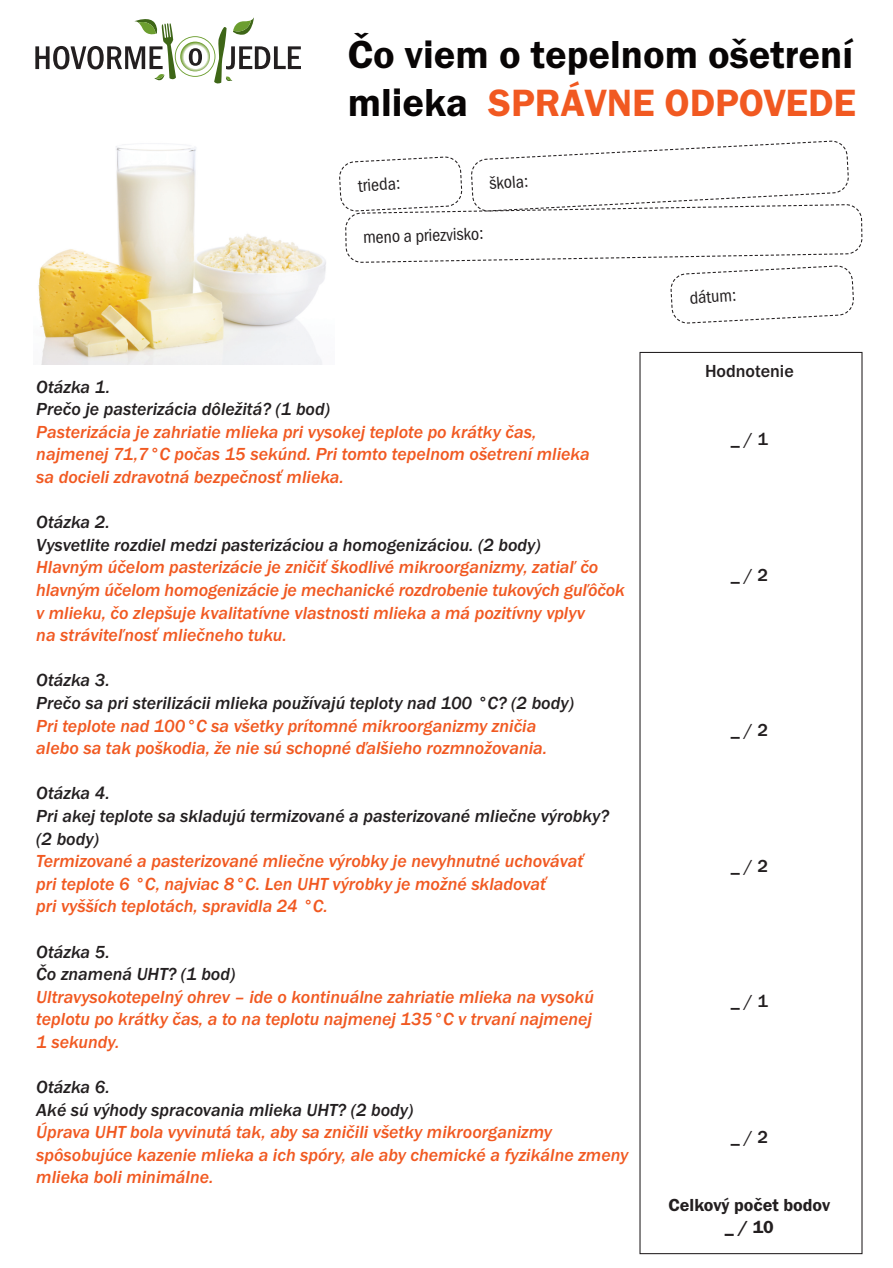
<style>
.page{position:relative;width:893px;height:1268px;background:#fff}
.page>*{position:absolute;margin:0;border:0;box-sizing:border-box;transform-origin:0 0}
.t1{font:40.5px "Franklin Got Itc TOT Dem";color:#080505}
.t2{font:39.45px "Franklin Got Itc TOT Dem";color:#f15921}
.t3{font:18px/22.6px "Franklin Got Itc TOT Med Ita";color:#f15921}
.t4{font:18px/22.6px "Franklin Got Itc TOT Med Ita";color:#231f20}
.t5{font:18px "Franklin Got Itc TOT Boo Con";color:#231f20}
.t6{font:500 18px "Franklin Got Itc TOT";color:#231f20}
.t7{font:18px/22.6px "Franklin Got Itc TOT Dem";color:#231f20;text-align:center}
.s1{font-size:40.5px;color:#080505}
</style>
<div class="page">
<svg style="left:35px;top:17px;width:266px;height:66px"></svg>
<svg style="left:339px;top:140px;width:524px;height:184px"></svg>
<img style="left:38px;top:143px;width:288px;height:221px">
<h1 class="t1" style="left:348px;top:30px;width:507px">Čo viem o tepelnom ošetrení</h1>
<h2 class="t2" style="left:348px;top:79px;width:510px"><span class="s1">mlieka</span> SPRÁVNE ODPOVEDE</h2>
<p class="t5" style="left:357px;top:175px;width:44px;rotate:-4deg">trieda:</p>
<p class="t5" style="left:489px;top:173px;width:40px;rotate:-4deg">škola:</p>
<p class="t5" style="left:363px;top:227px;width:122px;rotate:-2deg">meno a priezvisko:</p>
<p class="t4" style="left:36px;top:377px;width:295px">Otázka 1.<br>Prečo je pasterizácia dôležitá? (1 bod)</p>
<p class="t3" style="left:36px;top:422px;width:555px">Pasterizácia je zahriatie mlieka pri vysokej teplote po krátky čas, najmenej 71,7°C počas 15 sekúnd. Pri tomto tepelnom ošetrení mlieka sa docieli zdravotná bezpečnosť mlieka.</p>
<p class="t4" style="left:36px;top:512px;width:506px">Otázka 2.<br>Vysvetlite rozdiel medzi pasterizáciou a homogenizáciou. (2 body)</p>
<p class="t3" style="left:36px;top:557px;width:590px">Hlavným účelom pasterizácie je zničiť škodlivé mikroorganizmy, zatiaľ čo hlavným účelom homogenizácie je mechanické rozdrobenie tukových guľôčok v mlieku, čo zlepšuje kvalitatívne vlastnosti mlieka a má pozitívny vplyv<br>na stráviteľnosť mliečneho tuku.</p>
<p class="t4" style="left:36px;top:670px;width:539px">Otázka 3.<br>Prečo sa pri sterilizácii mlieka používajú teploty nad 100 °C? (2 body)</p>
<p class="t3" style="left:36px;top:716px;width:512px">Pri teplote nad 100 °C sa všetky prítomné mikroorganizmy zničia alebo sa tak poškodia, že nie sú schopné ďalšieho rozmnožovania.</p>
<p class="t4" style="left:36px;top:783px;width:574px">Otázka 4.<br>Pri akej teplote sa skladujú termizované a pasterizované mliečne výrobky? (2 body)</p>
<p class="t3" style="left:36px;top:851px;width:549px">Termizované a pasterizované mliečne výrobky je nevyhnutné uchovávať pri teplote 6 °C, najviac 8 °C. Len UHT výrobky je možné skladovať<br>pri vyšších teplotách, spravidla 24 °C.</p>
<p class="t4" style="left:36px;top:942px;width:201px">Otázka 5.<br>Čo znamená UHT? (1 bod)</p>
<p class="t3" style="left:36px;top:987px;width:559px;text-align:justify">Ultravysokotepelný ohrev – ide o kontinuálne zahriatie mlieka na vysokú teplotu po krátky čas, a to na teplotu najmenej 135°C v trvaní najmenej 1 sekundy.</p>
<p class="t4" style="left:36px;top:1077px;width:379px">Otázka 6.<br>Aké sú výhody spracovania mlieka UHT? (2 body)</p>
<p class="t3" style="left:36px;top:1122px;width:593px">Úprava UHT bola vyvinutá tak, aby sa zničili všetky mikroorganizmy spôsobujúce kazenie mlieka a ich spóry, ale aby chemické a fyzikálne zmeny mlieka boli minimálne.</p>
<p class="t5" style="left:689px;top:287px;width:48px;rotate:-4deg">dátum:</p>
<p class="t6" style="left:705px;top:360px;width:90px">Hodnotenie</p>
<p class="t6" style="left:731px;top:428px;width:39px">_ / 1</p>
<p class="t6" style="left:731px;top:564px;width:39px">_ / 2</p>
<p class="t6" style="left:731px;top:719px;width:39px">_ / 2</p>
<p class="t6" style="left:731px;top:855px;width:39px">_ / 2</p>
<p class="t6" style="left:731px;top:990px;width:39px">_ / 1</p>
<p class="t6" style="left:731px;top:1126px;width:39px">_ / 2</p>
<p class="t7" style="left:668px;top:1193px;width:163px">Celkový počet bodov _ / 10</p>
</div>
